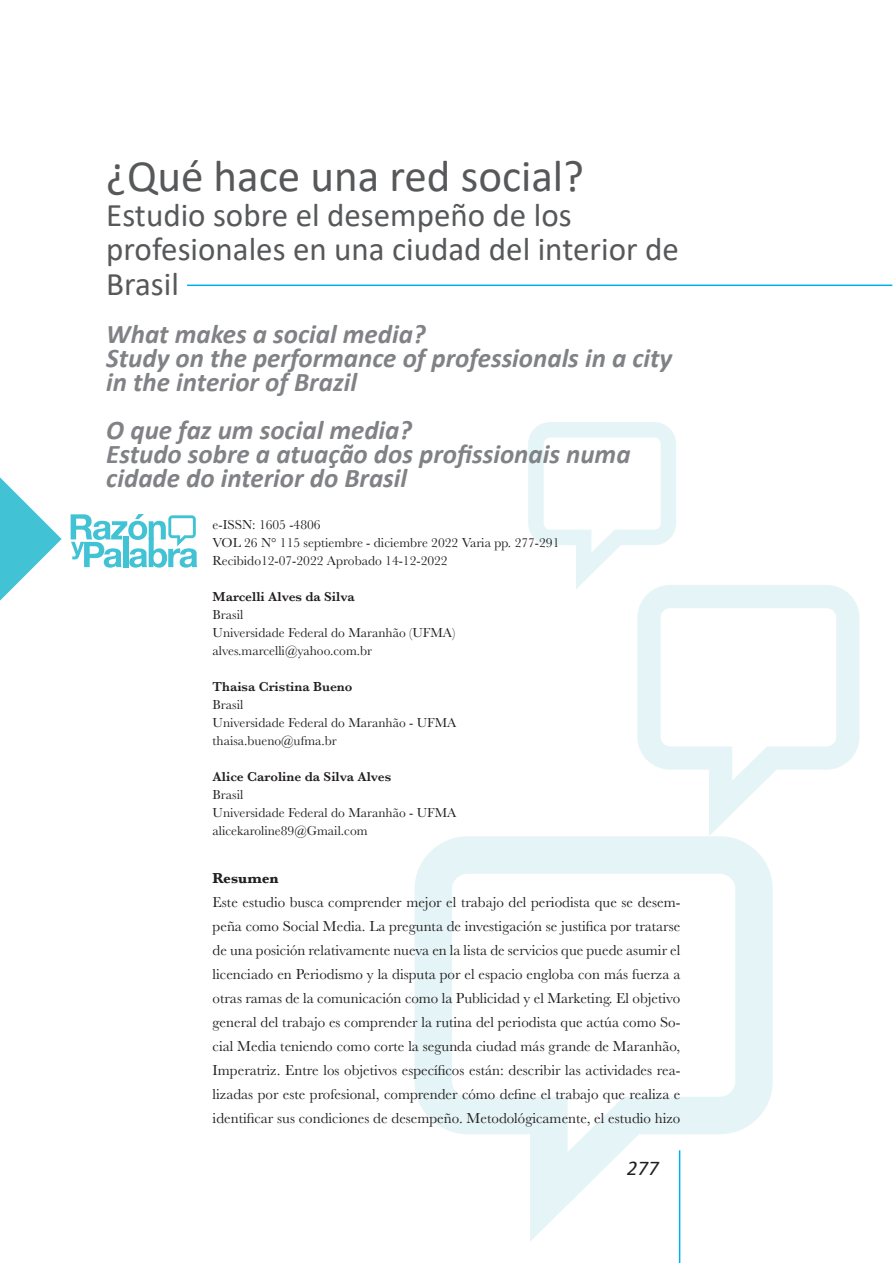
<style>
.page{position:relative;width:893px;height:1263px;background:#fff}
.page>*{position:absolute;margin:0;border:0;box-sizing:border-box;transform-origin:0 0}
.t1{font:45px "Calibri";color:#57585a}
.Subtitulo21{font:33px/34.5px "Calibri";color:#57585a}
.t2{font:italic 700 27px/24px "Calibri";color:#808285}
.t3{font:italic 21px "Calibri";color:#231f20}
.Resumen{font:15px/24px "Baskerville";color:#231f20;text-align:justify}
.Resumen-2{font:700 15px "Baskerville";color:#231f20}
.t4{font:13.5px "Baskerville";color:#231f20}
.t5{font:600 13.5px "Baskerville";color:#231f20}
</style>
<div class="page">
<hr style="left:679px;top:1150px;width:1px;height:113px;background:#00aeef">
<svg style="left:415px;top:836px;width:358px;height:406px"></svg>
<svg style="left:637px;top:585px;width:222px;height:251px"></svg>
<svg style="left:528px;top:422px;width:148px;height:167px"></svg>
<svg style="left:71px;top:514px;width:126px;height:54px"></svg>
<svg style="left:0;top:477px;width:62px;height:124px"></svg>
<hr style="left:187px;top:285px;width:705px;height:1px;background:#00aeef">
<h1 class="t1" style="left:106px;top:145px;width:479px">¿Qué hace una red social?</h1>
<p class="Subtitulo21" style="left:106px;top:197px;width:574px">Estudio sobre el desempeño de los profesionales en una ciudad del interior de<br>Brasil</p>
<h2 class="t2" style="left:106px;top:321px;width:321px">What makes a social media?</h2>
<h2 class="t2" style="left:106px;top:345px;width:567px">Study on the performance of professionals in a city in the interior of Brazil</h2>
<h2 class="t2" style="left:106px;top:417px;width:307px">O que faz um social media?</h2>
<h2 class="t2" style="left:106px;top:441px;width:526px">Estudo sobre a atuação dos profissionais numa cidade do interior do Brasil</h2>
<h5 class="t4" style="left:213px;top:516px;width:110px">e-ISSN: 1605 -4806</h5>
<h5 class="t4" style="left:213px;top:534px;width:348px">VOL 26 N° 115 septiembre - diciembre 2022 Varia pp. 277-291</h5>
<h5 class="t4" style="left:213px;top:552px;width:237px">Recibido12-07-2022 Aprobado 14-12-2022</h5>
<h5 class="t5" style="left:213px;top:587px;width:144px">Marcelli Alves da Silva</h5>
<h5 class="t4" style="left:213px;top:606px;width:32px">Brasil</h5>
<h5 class="t4" style="left:213px;top:624px;width:244px">Universidade Federal do Maranhão (UFMA)</h5>
<h5 class="t4" style="left:213px;top:642px;width:161px">alves.marcelli@yahoo.com.br</h5>
<h5 class="t5" style="left:213px;top:677px;width:141px">Thaisa Cristina Bueno</h5>
<h5 class="t4" style="left:213px;top:696px;width:32px">Brasil</h5>
<h5 class="t4" style="left:213px;top:714px;width:245px">Universidade Federal do Maranhão - UFMA</h5>
<h5 class="t4" style="left:213px;top:732px;width:126px">thaisa.bueno@ufma.br</h5>
<h5 class="t5" style="left:213px;top:767px;width:180px">Alice Caroline da Silva Alves</h5>
<h5 class="t4" style="left:213px;top:786px;width:32px">Brasil</h5>
<h5 class="t4" style="left:213px;top:804px;width:245px">Universidade Federal do Maranhão - UFMA</h5>
<h5 class="t4" style="left:213px;top:822px;width:157px">alicekaroline89@Gmail.com</h5>
<p class="Resumen-2" style="left:213px;top:867px;width:67px">Resumen</p>
<p class="Resumen" style="left:213px;top:890px;width:469px">Este estudio busca comprender mejor el trabajo del periodista que se desem&shy;peña como Social Media. La pregunta de investigación se justifica por tratarse de una posición relativamente nueva en la lista de servicios que puede asumir el licenciado en Periodismo y la disputa por el espacio engloba con más fuerza a otras ramas de la comunicación como la Publicidad y el Marketing. El objetivo general del trabajo es comprender la rutina del periodista que actúa como So&shy;cial Media teniendo como corte la segunda ciudad más grande de Maranhão, Imperatriz. Entre los objetivos específicos están: describir las actividades rea&shy;lizadas por este profesional, comprender cómo define el trabajo que realiza e identificar sus condiciones de desempeño. Metodológicamente, el estudio hizo</p>
<h3 class="t3" style="left:627px;top:1153px;width:33px">277</h3>
</div>
